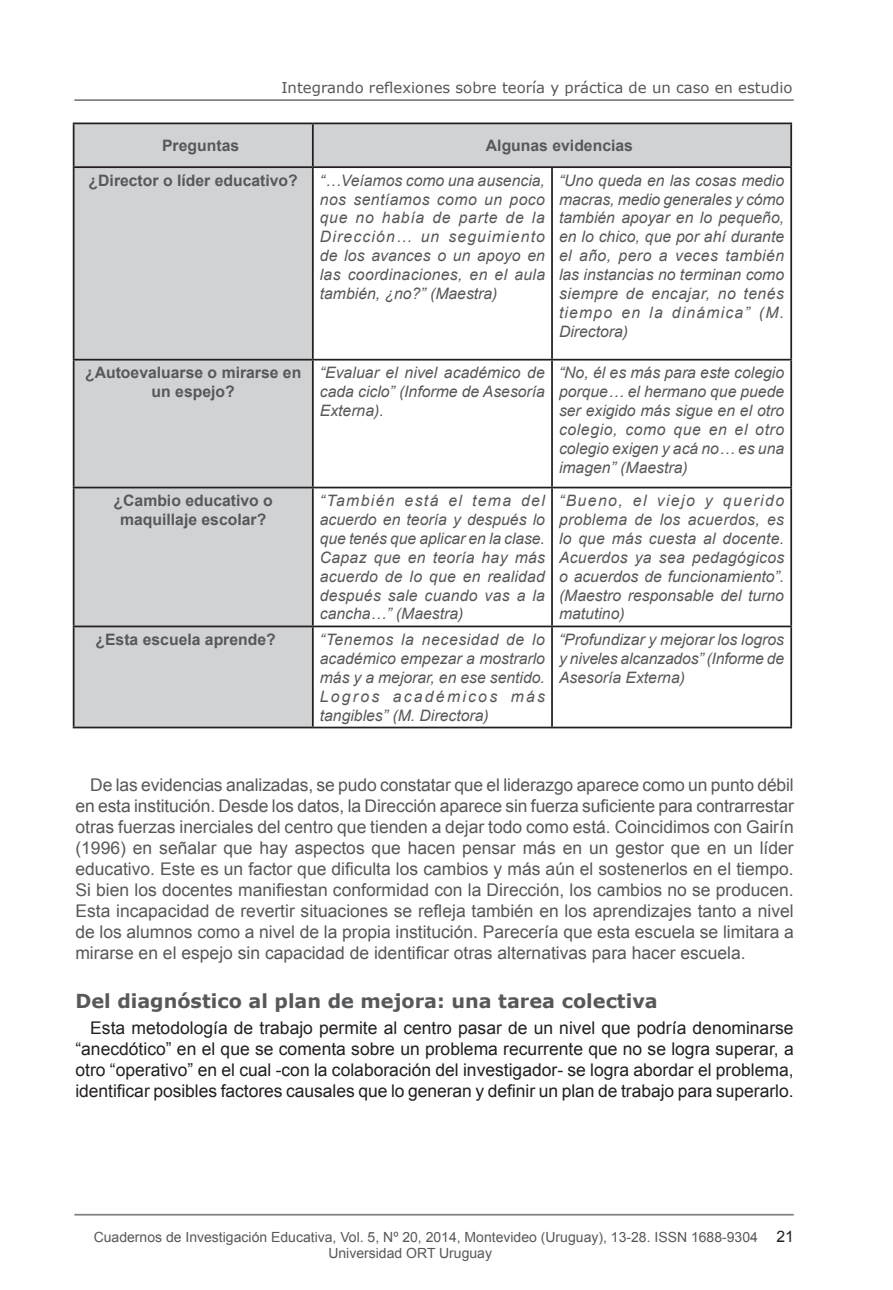
<style>
.page{position:relative;width:893px;height:1290px;background:#fff}
.page>*{position:absolute;margin:0;border:0;box-sizing:border-box;transform-origin:0 0}
.subtitulos{font:700 19.25px "Verdana";color:#57585a}
.Texto{font:17.5px/21px "Arial";color:#57585a;text-align:justify}
.Texto-2{font:17.5px/21px "Arial";letter-spacing:-.005em;color:#231f20;text-align:justify}
.Texto-3{font:italic 15.75px/18.9px "Arial";color:#57585a;text-align:justify}
.Texto-4{font:700 15.75px/18.9px "Arial";color:#57585a;text-align:center}
.t1{font:14.88px "Verdana";color:#57585a}
.t2{font:14px/16.8px "Arial";color:#57585a}
.s1{font-size:15.75px;color:#231f20}
</style>
<div class="page">
<hr style="left:74px;top:1214px;width:720px;height:1px;background:#808285">
<hr style="left:74px;top:99px;width:720px;height:2px;background:#808285">
<svg style="left:75px;top:124px;width:715px;height:603px"></svg>
<hr style="left:73px;top:122px;width:240px;height:2px;background:#231f20">
<hr style="left:73px;top:124px;width:2px;height:42px;background:#231f20">
<hr style="left:313px;top:122px;width:239px;height:2px;background:#231f20">
<hr style="left:312px;top:124px;width:2px;height:42px;background:#231f20">
<hr style="left:552px;top:122px;width:240px;height:2px;background:#231f20">
<hr style="left:790px;top:124px;width:2px;height:42px;background:#231f20">
<hr style="left:73px;top:166px;width:240px;height:2px;background:#231f20">
<hr style="left:73px;top:168px;width:2px;height:191px;background:#231f20">
<hr style="left:313px;top:166px;width:239px;height:2px;background:#231f20">
<hr style="left:312px;top:168px;width:2px;height:191px;background:#231f20">
<hr style="left:552px;top:166px;width:240px;height:2px;background:#231f20">
<hr style="left:551px;top:168px;width:2px;height:191px;background:#231f20">
<hr style="left:790px;top:168px;width:2px;height:191px;background:#231f20">
<hr style="left:73px;top:359px;width:240px;height:1px;background:#231f20">
<hr style="left:73px;top:360px;width:2px;height:127px;background:#231f20">
<hr style="left:313px;top:359px;width:239px;height:1px;background:#231f20">
<hr style="left:312px;top:360px;width:2px;height:127px;background:#231f20">
<hr style="left:552px;top:359px;width:240px;height:1px;background:#231f20">
<hr style="left:551px;top:360px;width:2px;height:127px;background:#231f20">
<hr style="left:790px;top:360px;width:2px;height:127px;background:#231f20">
<hr style="left:73px;top:487px;width:240px;height:1px;background:#231f20">
<hr style="left:73px;top:488px;width:2px;height:137px;background:#231f20">
<hr style="left:313px;top:487px;width:239px;height:1px;background:#231f20">
<hr style="left:312px;top:488px;width:2px;height:137px;background:#231f20">
<hr style="left:552px;top:487px;width:240px;height:1px;background:#231f20">
<hr style="left:551px;top:488px;width:2px;height:137px;background:#231f20">
<hr style="left:790px;top:488px;width:2px;height:137px;background:#231f20">
<hr style="left:73px;top:625px;width:240px;height:2px;background:#231f20">
<hr style="left:73px;top:627px;width:2px;height:100px;background:#231f20">
<hr style="left:313px;top:625px;width:239px;height:2px;background:#231f20">
<hr style="left:312px;top:627px;width:2px;height:100px;background:#231f20">
<hr style="left:552px;top:625px;width:240px;height:2px;background:#231f20">
<hr style="left:551px;top:627px;width:2px;height:100px;background:#231f20">
<hr style="left:790px;top:627px;width:2px;height:100px;background:#231f20">
<hr style="left:73px;top:727px;width:240px;height:1px;background:#231f20">
<hr style="left:313px;top:727px;width:239px;height:1px;background:#231f20">
<hr style="left:552px;top:727px;width:240px;height:1px;background:#231f20">
<p class="t1" style="left:281px;top:77px;width:513px">Integrando reflexiones sobre teoría y práctica de un caso en estudio</p>
<p class="Texto-4" style="left:162px;top:136px;width:79px">Preguntas</p>
<p class="Texto-4" style="left:486px;top:136px;width:149px">Algunas evidencias</p>
<p class="Texto-4" style="left:89px;top:171px;width:211px">¿Director o líder educativo?</p>
<p class="Texto-3" style="left:320px;top:171px;width:227px">“…Veíamos como una ausencia, nos sentíamos como un poco que no había de parte de la Dirección… un seguimiento de los avances o un apoyo en las coordinaciones, en el aula también, ¿no?” (Maestra)</p>
<p class="Texto-3" style="left:559px;top:171px;width:227px">“Uno queda en las cosas medio macras, medio generales y cómo también apoyar en lo pequeño, en lo chico, que por ahí durante el año, pero a veces también las instancias no terminan como siempre de encajar, no tenés tiempo en la dinámica” (M.<br>Directora)</p>
<p class="Texto-4" style="left:85px;top:364px;width:218px">¿Autoevaluarse o mirarse en un espejo?</p>
<p class="Texto-3" style="left:320px;top:363px;width:227px">“Evaluar el nivel académico de cada ciclo” (Informe de Asesoría Externa).</p>
<p class="Texto-3" style="left:559px;top:363px;width:227px">“No, él es más para este colegio porque… el hermano que puede ser exigido más sigue en el otro colegio, como que en el otro colegio exigen y acá no… es una imagen” (Maestra)</p>
<p class="Texto-4" style="left:114px;top:491px;width:161px">¿Cambio educativo o maquillaje escolar?</p>
<p class="Texto-3" style="left:320px;top:491px;width:227px">“También está el tema del acuerdo en teoría y después lo que tenés que aplicar en la clase.<br>Capaz que en teoría hay más acuerdo de lo que en realidad después sale cuando vas a la cancha…” (Maestra)</p>
<p class="Texto-3" style="left:559px;top:491px;width:227px">“Bueno, el viejo y querido problema de los acuerdos, es lo que más cuesta al docente.<br>Acuerdos ya sea pedagógicos o acuerdos de funcionamiento”. (Maestro responsable del turno matutino)</p>
<p class="Texto-4" style="left:96px;top:630px;width:182px">¿Esta escuela aprende?</p>
<p class="Texto-3" style="left:320px;top:630px;width:227px">“Tenemos la necesidad de lo académico empezar a mostrarlo más y a mejorar, en ese sentido.<br>Logros académicos más tangibles” (M. Directora)</p>
<p class="Texto-3" style="left:559px;top:630px;width:227px">“Profundizar y mejorar los logros y niveles alcanzados” (Informe de Asesoría Externa)</p>
<p class="Texto" style="left:75px;top:774px;width:720px;text-indent:15px">De las evidencias analizadas, se pudo constatar que el liderazgo aparece como un punto débil en esta institución. Desde los datos, la Dirección aparece sin fuerza suficiente para contrarrestar otras fuerzas inerciales del centro que tienden a dejar todo como está. Coincidimos con Gairín (1996) en señalar que hay aspectos que hacen pensar más en un gestor que en un líder educativo. Este es un factor que dificulta los cambios y más aún el sostenerlos en el tiempo.<br>Si bien los docentes manifiestan conformidad con la Dirección, los cambios no se producen.<br>Esta incapacidad de revertir situaciones se refleja también en los aprendizajes tanto a nivel de los alumnos como a nivel de la propia institución. Parecería que esta escuela se limitara a mirarse en el espejo sin capacidad de identificar otras alternativas para hacer escuela.</p>
<p class="subtitulos" style="left:75px;top:987px;width:584px">Del diagnóstico al plan de mejora: una tarea colectiva</p>
<p class="Texto-2" style="left:75px;top:1017px;width:720px;text-indent:15px">Esta metodología de trabajo permite al centro pasar de un nivel que podría denominarse “anecdótico” en el que se comenta sobre un problema recurrente que no se logra superar, a otro “operativo” en el cual -con la colaboración del investigador- se logra abordar el problema, identificar posibles factores causales que lo generan y definir un plan de trabajo para superarlo.</p>
<p class="t2" style="left:328px;top:1228px;width:467px;text-indent:-235px">Cuadernos de Investigación Educativa, Vol. 5, Nº 20, 2014, Montevideo (Uruguay), 13-28. ISSN 1688-9304 <span class="s1">21<br></span>Universidad ORT Uruguay</p>
</div>
